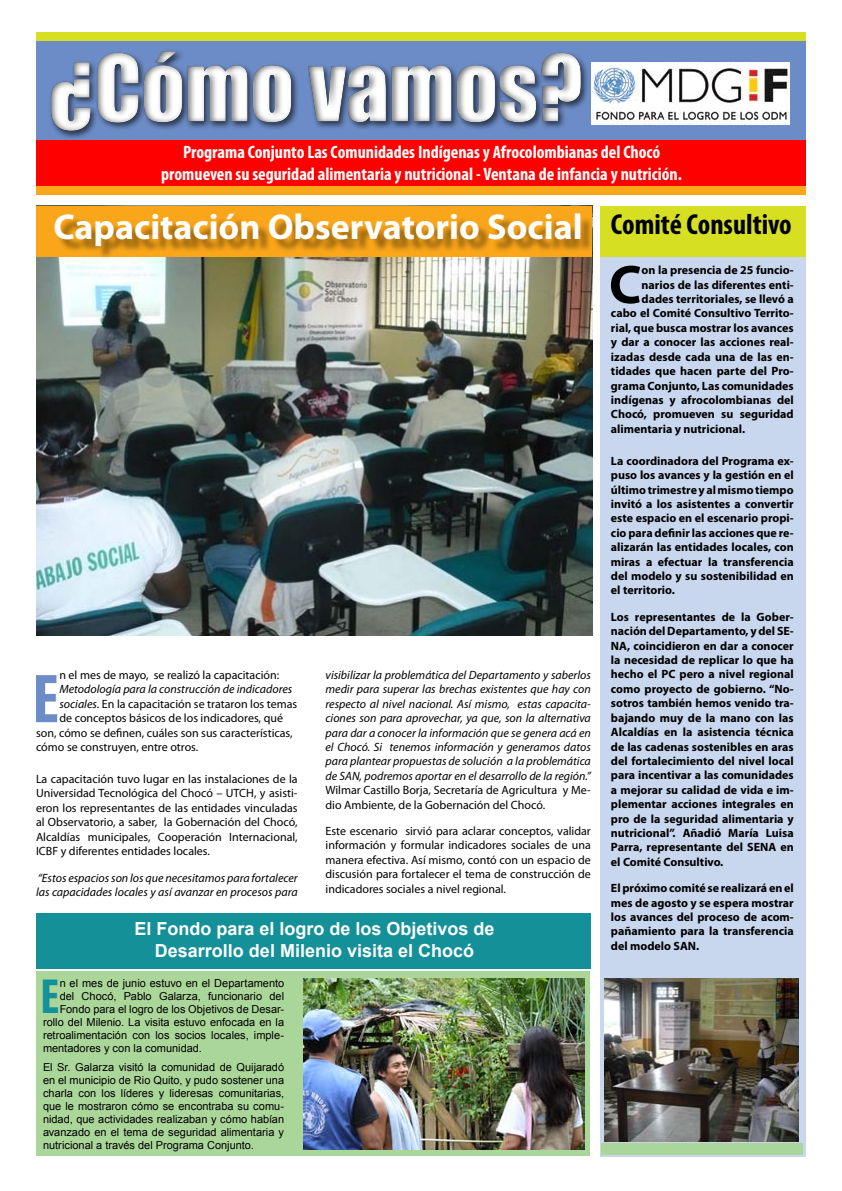
<style>
.page{position:relative;width:842px;height:1191px;background:#fff}
.page>*{position:absolute;margin:0;border:0;box-sizing:border-box;transform-origin:0 0}
.t1{font:85px "Impact";color:#fff}
.t2{font:700 condensed 69.8px "Myriad Pro";color:#6c8cc7}
.t3{font:700 54.7px "Myriad Pro";color:#000}
.t4{font:700 condensed 49.6px "Myriad Pro";color:#139098}
.t5{font:700 36px "Myriad Pro";color:#fff}
.t6{font:700 condensed 29px "Myriad Pro";color:#000}
.t7{font:700 condensed 18px/21.6px "Myriad Pro";color:#fff;text-align:center}
.t8{font:700 18px/21.6px "Arial";color:#fff;text-align:center}
.t9{font:700 12px/14.4px "Myriad Pro";color:#000;text-align:justify}
.t10{font:12px/14.4px "Myriad Pro";color:#000;text-align:justify}
.t11{font:italic 12px/14.4px "Myriad Pro";color:#000}
.t12{font:11px/13px "Arial";color:#000;text-align:justify}
.s1{font-style:italic}
</style>
<div class="page">
<svg style="left:36px;top:41px;width:770px;height:146px;background:#8884a7"></svg>
<div style="left:36px;top:187px;width:770px;height:8px;background:#faa61a"></div>
<div style="left:36px;top:32px;width:770px;height:9px;background:#d7df23"></div>
<img style="left:36px;top:256px;width:556px;height:379px">
<div style="left:600px;top:208px;width:205px;height:948px;background:#c9d7ee"></div>
<div style="left:36px;top:206px;width:556px;height:50px;background:#faa61a"></div>
<div style="left:600px;top:206px;width:205px;height:50px;background:#d7df23"></div>
<div style="left:36px;top:913px;width:555px;height:56px;background:#139098"></div>
<div style="left:36px;top:971px;width:554px;height:184px;background:#abd69a"></div>
<img style="left:645px;top:62px;width:144px;height:62px">
<div style="left:38px;top:22px;width:607px;height:128px;background:#000;opacity:.6"></div>
<div style="left:36px;top:140px;width:770px;height:45px;background:#f00"></div>
<div style="left:58px;top:216px;width:536px;height:43px;background:#000;opacity:.4"></div>
<img style="left:604px;top:978px;width:194px;height:163px">
<div style="left:601px;top:1143px;width:202px;height:12px;background:#abd69a"></div>
<img style="left:303px;top:978px;width:282px;height:171px">
<h1 class="t1" style="left:50px;top:22px;width:534px">¿CÓMO VAMOS?</h1>
<h3 class="t7" style="left:161px;top:141px;width:522px">Programa Conjunto Las Comunidades Indígenas y Afrocolombianas del Chocó promueven su seguridad alimentaria y nutricional - Ventana de infancia y nutrición.</h3>
<h3 class="t6" style="left:611px;top:206px;width:182px">Comité Consultivo</h3>
<h3 class="t3" style="left:609px;top:249px;width:34px">C</h3>
<p class="t9" style="left:642px;top:263px;width:154px">on la presencia de 25 funcio-</p>
<h3 class="t5" style="left:54px;top:204px;width:531px">Capacitación Observatorio Social</h3>
<p class="t9" style="left:642px;top:277px;width:154px">narios de las diferentes enti-</p>
<p class="t9" style="left:642px;top:291px;width:154px">dades territoriales, se llevó a</p>
<p class="t9" style="left:611px;top:306px;width:184px">cabo el Comité Consultivo Territo-</p>
<p class="t9" style="left:611px;top:320px;width:184px">rial, que busca mostrar los avances</p>
<p class="t9" style="left:611px;top:335px;width:184px">y dar a conocer las acciones real-</p>
<p class="t9" style="left:611px;top:349px;width:184px">izadas desde cada una de las en-</p>
<p class="t9" style="left:611px;top:363px;width:184px">tidades que hacen parte del Pro-</p>
<p class="t9" style="left:611px;top:378px;width:184px">grama Conjunto, Las comunidades</p>
<p class="t9" style="left:611px;top:392px;width:184px">indígenas y afrocolombianas del</p>
<p class="t9" style="left:611px;top:407px;width:184px">Chocó, promueven su seguridad</p>
<p class="t9" style="left:611px;top:421px;width:136px">alimentaria y nutricional.</p>
<p class="t9" style="left:611px;top:453px;width:184px">La coordinadora del Programa ex&shy;puso los avances y la gestión en el último trimestre y al mismo tiempo invitó a los asistentes a convertir este espacio en el escenario propi&shy;cio para definir las acciones que re&shy;alizarán las entidades locales, con miras a efectuar la transferencia del modelo y su sostenibilidad en el territorio.</p>
<p class="t9" style="left:611px;top:609px;width:184px">Los representantes de la Gober&shy;nación del Departamento, y del SE-NA, coincidieron en dar a conocer la necesidad de replicar lo que ha hecho el PC pero a nivel regional como proyecto de gobierno. “No&shy;sotros también hemos venido tra&shy;bajando muy de la mano con las Alcaldías en la asistencia técnica de las cadenas sostenibles en aras del fortalecimiento del nivel local para incentivar a las comunidades a mejorar su calidad de vida e im&shy;plementar acciones integrales en pro de la seguridad alimentaria y nutricional”. Añadió María Luisa Parra, representante del SENA en el Comité Consultivo.</p>
<p class="t9" style="left:611px;top:880px;width:184px">El próximo comité se realizará en el mes de agosto y se espera mostrar los avances del proceso de acom&shy;pañamiento para la transferencia del modelo SAN.</p>
<h2 class="t2" style="left:32px;top:655px;width:29px">E</h2>
<p class="t10" style="left:59px;top:667px;width:221px">n el mes de mayo, se realizó la capacitación:</p>
<p class="t11" style="left:326px;top:667px;width:267px;text-align:justify">visibilizar la problemática del Departamento y saberlos medir para superar las brechas existentes que hay con respecto al nivel nacional. Así mismo, estas capacita&shy;ciones son para aprovechar, ya que, son la alternativa para dar a conocer la información que se genera acá en el Chocó. Si tenemos información y generamos datos para plantear propuestas de solución a la problemática de SAN, podremos aportar en el desarrollo de la región.”</p>
<p class="t10" style="left:326px;top:783px;width:267px">Wilmar Castillo Borja, Secretaría de Agricultura y Me&shy;dio Ambiente, de la Gobernación del Chocó.</p>
<p class="t10" style="left:326px;top:823px;width:267px">Este escenario sirvió para aclarar conceptos, validar información y formular indicadores sociales de una manera efectiva. Así mismo, contó con un espacio de discusión para fortalecer el tema de construcción de indicadores sociales a nivel regional.</p>
<p class="t11" style="left:59px;top:682px;width:234px">Metodología para la construcción de indicadores</p>
<p class="t10" style="left:59px;top:696px;width:239px"><span class="s1">sociales</span>. En la capacitación se trataron los temas</p>
<p class="t10" style="left:59px;top:711px;width:225px">de conceptos básicos de los indicadores, qué</p>
<p class="t10" style="left:36px;top:725px;width:258px">son, cómo se definen, cuáles son sus características,</p>
<p class="t10" style="left:36px;top:739px;width:164px">cómo se construyen, entre otros.</p>
<p class="t10" style="left:36px;top:771px;width:263px">La capacitación tuvo lugar en las instalaciones de la Universidad Tecnológica del Chocó – UTCH, y asisti&shy;eron los representantes de las entidades vinculadas al Observatorio, a saber, la Gobernación del Chocó, Alcaldías municipales, Cooperación Internacional, ICBF y diferentes entidades locales.</p>
<p class="t11" style="left:36px;top:870px;width:263px">“Estos espacios son los que necesitamos para fortalecer las capacidades locales y así avanzar en procesos para</p>
<h3 class="t8" style="left:134px;top:918px;width:362px">El Fondo para el logro de los Objetivos de<br>Desarrollo del Milenio visita el Chocó</h3>
<h3 class="t4" style="left:40px;top:965px;width:21px">E</h3>
<p class="t12" style="left:60px;top:976px;width:226px">n el mes de junio estuvo en el Departamento</p>
<p class="t12" style="left:60px;top:989px;width:226px">del Chocó, Pablo Galarza, funcionario del</p>
<p class="t12" style="left:60px;top:1002px;width:226px">Fondo para el logro de los Objetivos de Desar-</p>
<p class="t12" style="left:43px;top:1015px;width:243px">rollo del Milenio. La visita estuvo enfocada en la</p>
<p class="t12" style="left:43px;top:1028px;width:243px">retroalimentación con los socios locales, imple-</p>
<p class="t12" style="left:43px;top:1041px;width:160px">mentadores y con la comunidad.</p>
<p class="t12" style="left:43px;top:1060px;width:243px">El Sr. Galarza visitó la comunidad de Quijaradó en el municipio de Rio Quito, y pudo sostener una charla con los líderes y lideresas comunitarias, que le mostraron cómo se encontraba su comu&shy;nidad, que actividades realizaban y cómo habían avanzado en el tema de seguridad alimentaria y nutricional a través del Programa Conjunto.</p>
</div>
